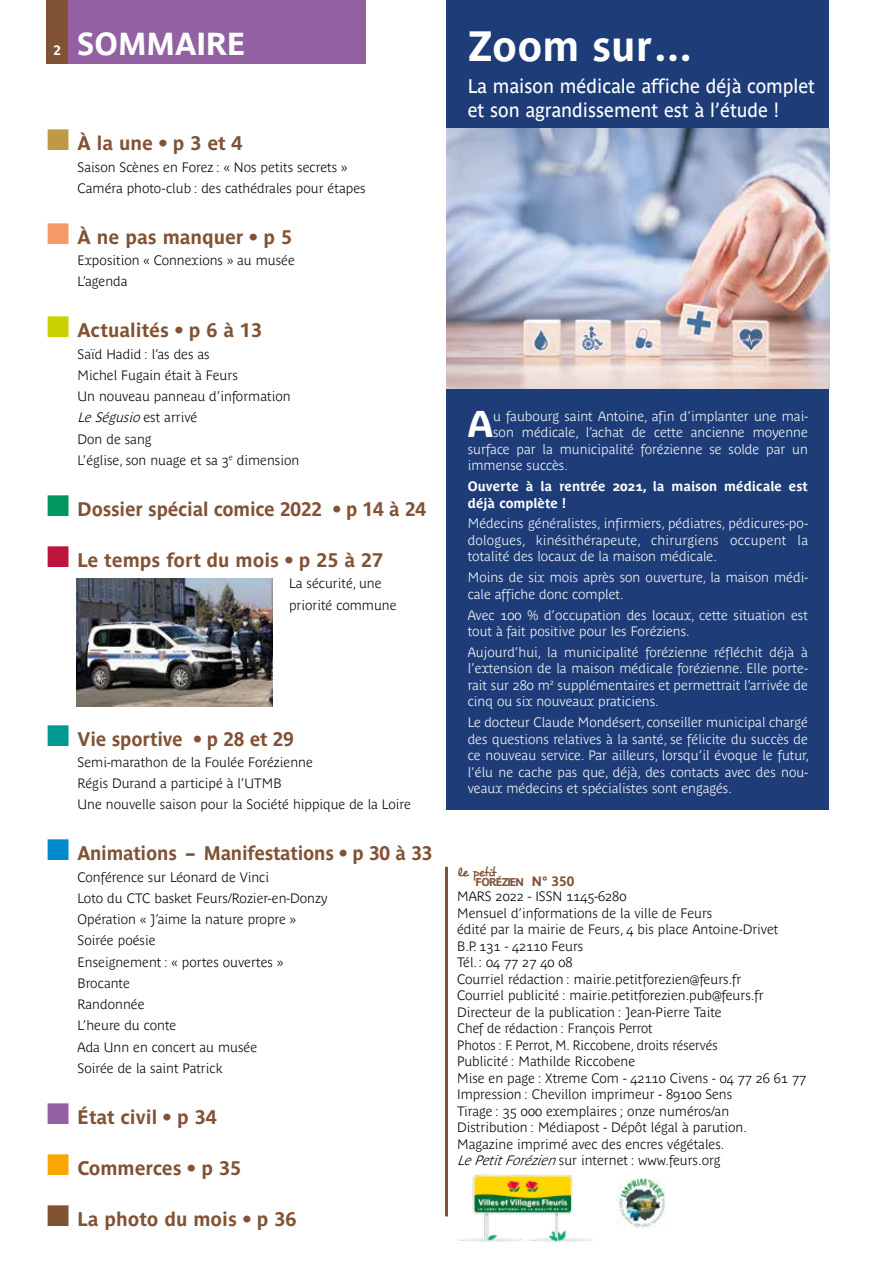
<style>
.page{position:relative;width:893px;height:1276px;background:#fff}
.page>*{position:absolute;margin:0;border:0;box-sizing:border-box;transform-origin:0 0}
.t1{font:700 42px "Parisine";color:#fff}
.t2{font:700 36.9px "Parisine Plus";color:#fff}
.t3{font:700 31.5px "Parisine";color:#fff}
.t4{font:700 19.5px "Parisine";letter-spacing:-.01em;color:#815234}
.t5{font:19.5px/24px "Parisine";color:#fff;scale:.96 1}
.t6{font:700 13.5px/21.3px "Parisine Plus Clair";color:#000}
.t7{font:700 13.5px/16.5px "Parisine Plus Clair";color:#fff;text-align:justify}
.t8{font:700 13.5px/16.5px "Parisine Plus";color:#fff}
.t9{font:700 13.5px "Parisine";color:#815234}
.t10{font:700 13.5px "Parisine";color:#fff}
.t11{font:13.35px "Desyrel";letter-spacing:-.06em;color:#815234}
.t12{font:700 11.25px "Parisine";letter-spacing:-.08em;color:#815234}
.s1{color:#c19946}
.s2{color:#f49a68}
.s3{color:#c9d200}
.s4{font-style:italic}
.s5{color:#00975f}
.s6{color:#be153f}
.s7{color:#009890}
.s8{color:#008bcc}
.s9{color:#9361a1}
.s10{color:#f6a800}
</style>
<div class="page">
<div style="left:47px;top:0;width:21px;height:64px;background:#815234"></div>
<div style="left:68px;top:0;width:298px;height:64px;background:#9361a1"></div>
<hr style="left:445px;top:867px;width:3px;height:349px;background:#815234">
<div style="left:446px;top:0;width:383px;height:809px;background:#1e3d78"></div>
<img style="left:446px;top:129px;width:383px;height:259px">
<img style="left:459px;top:1174px;width:134px;height:68px">
<img style="left:618px;top:1178px;width:47px;height:50px">
<img style="left:77px;top:578px;width:195px;height:128px">
<p class="t10" style="left:54px;top:43px;width:9px">2</p>
<h3 class="t3" style="left:77px;top:26px;width:170px">SOMMAIRE</h3>
<h3 class="t4" style="left:47px;top:132px;width:197px"><span class="s1">■</span> À la une • p 3 et 4</h3>
<p class="t6" style="left:78px;top:156px;width:290px">Saison Scènes en Forez : « Nos petits secrets »<br>Caméra photo-club : des cathédrales pour étapes</p>
<h3 class="t4" style="left:47px;top:226px;width:247px"><span class="s2">■</span> À ne pas manquer • p 5</h3>
<p class="t6" style="left:78px;top:250px;width:219px">Exposition « Connexions » au musée<br>L’agenda</p>
<h3 class="t4" style="left:47px;top:319px;width:217px"><span class="s3">■</span> Actualités • p 6 à 13</h3>
<p class="t6" style="left:78px;top:343px;width:223px">Saïd Hadid : l’as des as<br>Michel Fugain était à Feurs<br>Un nouveau panneau d’information<br><span class="s4">LeSégusio</span>est arrivé<br>Don de sang<br>L’église, son nuage et sa 3<sup>e</sup> dimension</p>
<h3 class="t4" style="left:47px;top:497px;width:381px"><span class="s5">■</span> Dossier spécial comice 2022 • p 14 à 24</h3>
<h3 class="t4" style="left:47px;top:549px;width:338px"><span class="s6">■</span> Le temps fort du mois • p 25 à 27</h3>
<p class="t6" style="left:289px;top:573px;width:109px">La sécurité, une priorité commune</p>
<h3 class="t4" style="left:47px;top:727px;width:248px"><span class="s7">■</span> Vie sportive • p 28 et 29</h3>
<p class="t6" style="left:78px;top:751px;width:335px">Semi-marathon de la Foulée Forézienne<br>Régis Durand a participé à l’UTMB<br>Une nouvelle saison pour la Société hippique de la Loire</p>
<h3 class="t4" style="left:47px;top:842px;width:387px"><span class="s8">■</span> Animations – Manifestations • p 30 à 33</h3>
<p class="t6" style="left:78px;top:866px;width:251px">Conférence sur Léonard de Vinci<br>Loto du CTC basket Feurs/Rozier-en-Donzy<br>Opération « J’aime la nature propre »<br>Soirée poésie<br>Enseignement : « portes ouvertes »<br>Brocante<br>Randonnée<br>L’heure du conte<br>Ada Unn en concert au musée<br>Soirée de la saint Patrick</p>
<h3 class="t4" style="left:47px;top:1105px;width:171px"><span class="s9">■</span> État civil • p 34</h3>
<h3 class="t4" style="left:47px;top:1156px;width:196px"><span class="s10">■</span> Commerces • p 35</h3>
<h3 class="t4" style="left:47px;top:1207px;width:251px">■ La photo du mois • p 36</h3>
<h1 class="t1" style="left:468px;top:21px;width:228px">Zoom sur…</h1>
<h3 class="t5" style="left:468px;top:74px;width:363px">La maison médicale affiche déjà complet et son agrandissement est à l’étude !</h3>
<h2 class="t2" style="left:468px;top:403px;width:27px">A</h2>
<p class="t7" style="left:493px;top:408px;width:316px">u faubourg saint Antoine, afin d’implanter une mai-</p>
<p class="t7" style="left:493px;top:424px;width:316px">son médicale, l’achat de cette ancienne moyenne</p>
<p class="t7" style="left:468px;top:441px;width:342px">surface par la municipalité forézienne se solde par un</p>
<p class="t7" style="left:468px;top:457px;width:102px">immense succès.</p>
<p class="t8" style="left:468px;top:478px;width:342px">Ouverte à la rentrée 2021, la maison médicale est déjà complète !</p>
<p class="t7" style="left:468px;top:515px;width:342px">Médecins généralistes, infirmiers, pédiatres, pédicures-po&shy;dologues, kinésithérapeute, chirurgiens occupent la totalité des locaux de la maison médicale.</p>
<p class="t7" style="left:468px;top:569px;width:342px">Moins de six mois après son ouverture, la maison médi&shy;cale affiche donc complet.</p>
<p class="t7" style="left:468px;top:606px;width:342px">Avec 100 % d’occupation des locaux, cette situation est tout à fait positive pour les Foréziens.</p>
<p class="t7" style="left:468px;top:644px;width:342px">Aujourd’hui, la municipalité forézienne réfléchit déjà à l’extension de la maison médicale forézienne. Elle porte&shy;rait sur 280 m<sup>2</sup> supplémentaires et permettrait l’arrivée de cinq ou six nouveaux praticiens.</p>
<p class="t7" style="left:468px;top:714px;width:343px">Le docteur Claude Mondésert, conseiller municipal chargé des questions relatives à la santé, se félicite du succès de ce nouveau service. Par ailleurs, lorsqu’il évoque le futur, l’élu ne cache pas que, déjà, des contacts avec des nou&shy;veaux médecins et spécialistes sont engagés.</p>
<p class="t11" style="left:457px;top:864px;width:41px">le petit</p>
<p class="t12" style="left:476px;top:876px;width:50px">FORÉZIEN</p>
<p class="t9" style="left:532px;top:873px;width:44px">N° 350</p>
<p class="t6" style="left:457px;top:888px;width:351px;line-height:16.5px">MARS 2022 - ISSN 1145-6280<br>Mensuel d’informations de la ville de Feurs<br>édité par la mairie de Feurs, 4 bis place Antoine-Drivet<br>B.P. 131 - 42110 Feurs<br>Tél. : 04 77 27 40 08<br>Courriel rédaction : mairie.petitforezien@feurs.fr<br>Courriel publicité : mairie.petitforezien.pub@feurs.fr Directeur de la publication : Jean-Pierre Taite<br>Chef de rédaction : François Perrot<br>Photos : F. Perrot, M. Riccobene, droits réservés<br>Publicité : Mathilde Riccobene<br>Mise en page : Xtreme Com - 42110 Civens - 04 77 26 61 77<br>Impression : Chevillon imprimeur - 89100 Sens<br>Tirage : 35 000 exemplaires ; onze numéros/an<br>Distribution : Médiapost - Dépôt légal à parution.<br>Magazine imprimé avec des encres végétales.<br><span class="s4">LePetitForézien</span>sur internet : www.feurs.org</p>
</div>
